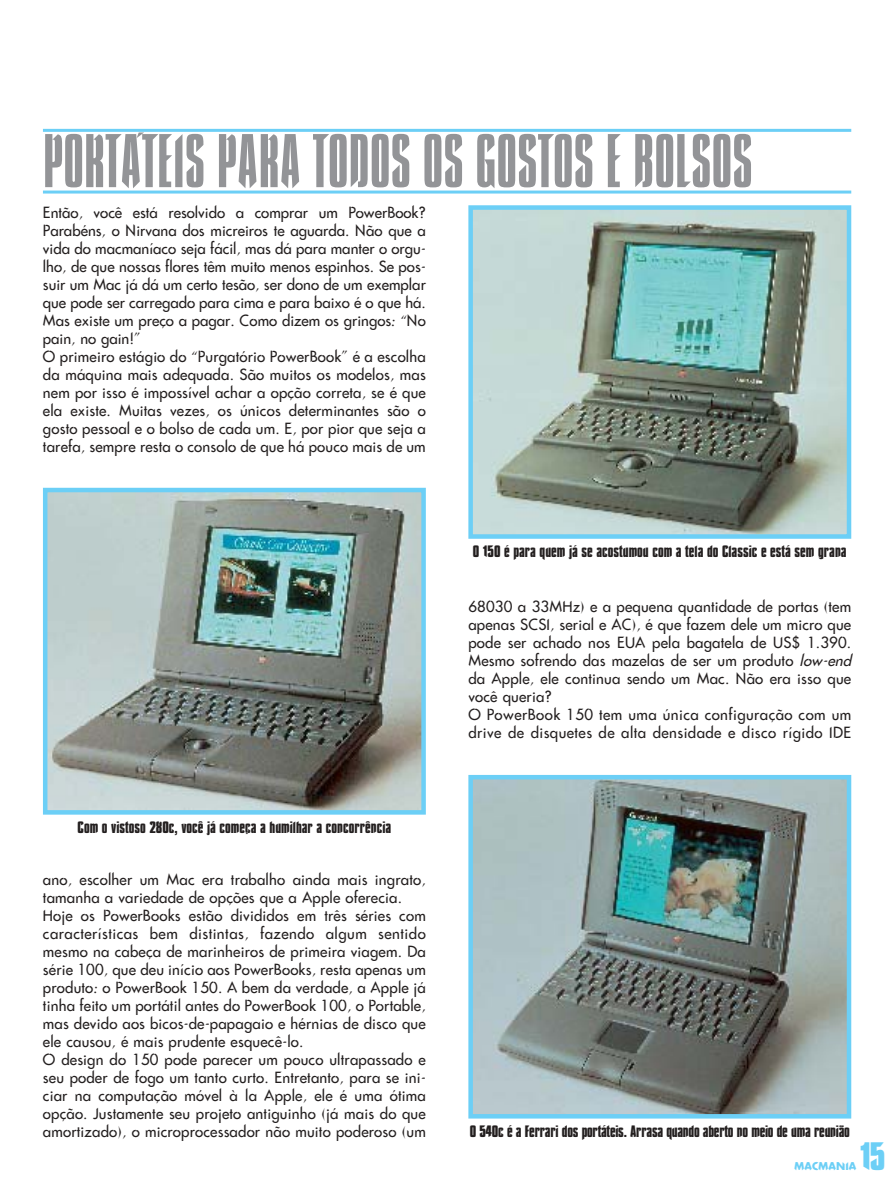
<style>
.page{position:relative;width:893px;height:1190px;background:#fff}
.page>*{position:absolute;margin:0;border:0;box-sizing:border-box;transform-origin:0 0}
.t1{font:300 69px "Compacta Vitima";color:#939497}
.t2{font:700 36px "Compacta Vitima";color:#6ccff6}
.t3{font:15px/18px "Futura Vitima";letter-spacing:.01em;color:#231f1f}
.t4{font:700 15px "Compacta Vitima";color:#231f1f}
.t5{font:700 15px "Compacta Vitima";letter-spacing:-.02em;color:#231f1f}
.t6{font:700 10.5px "Futura Vitima";color:#6ccff6}
.s1{font-style:italic}
</style>
<div class="page">
<img style="left:473px;top:210px;width:373px;height:324px">
<div style="left:468px;top:205px;width:383px;height:334px;border:4px solid #6ccff6"></div>
<img style="left:48px;top:493px;width:373px;height:316px">
<div style="left:43px;top:488px;width:383px;height:326px;border:4px solid #6ccff6"></div>
<hr style="left:43px;top:129px;width:808px;height:3px;background:#6ccff6">
<hr style="left:43px;top:190px;width:808px;height:3px;background:#6ccff6">
<img style="left:473px;top:780px;width:373px;height:333px">
<div style="left:468px;top:775px;width:383px;height:343px;border:4px solid #6ccff6"></div>
<h1 class="t1" style="left:123px;top:130px;width:34px">´</h1>
<h1 class="t1" style="left:43px;top:134px;width:711px">PORTATEIS PARA TODOS OS GOSTOS E BOLSOS</h1>
<p class="t3" style="left:43px;top:204px;width:384px">Então, você está resolvido a comprar um PowerBook?<br>Parabéns, o Nirvana dos micreiros te aguarda. Não que a vida do macmaníaco seja fácil, mas dá para manter o orgu&shy;lho, de que nossas flores têm muito menos espinhos. Se pos&shy;suir um Mac já dá um certo tesão, ser dono de um exemplar que pode ser carregado para cima e para baixo é o que há.<br>Mas existe um preço a pagar. Como dizem os gringos: “No pain, no gain!”<br>O primeiro estágio do “Purgatório PowerBook” é a escolha da máquina mais adequada. São muitos os modelos, mas nem por isso é impossível achar a opção correta, se é que ela existe. Muitas vezes, os únicos determinantes são o gosto pessoal e o bolso de cada um. E, por pior que seja a tarefa, sempre resta o consolo de que há pouco mais de um</p>
<p class="t4" style="left:78px;top:820px;width:315px">Com o vistoso 280c, você já começa a humilhar a concorrência</p>
<p class="t3" style="left:43px;top:870px;width:384px">ano, escolher um Mac era trabalho ainda mais ingrato, tamanha a variedade de opções que a Apple oferecia.<br>Hoje os PowerBooks estão divididos em três séries com características bem distintas, fazendo algum sentido mesmo na cabeça de marinheiros de primeira viagem. Da série 100, que deu início aos PowerBooks, resta apenas um produto: o PowerBook 150. A bem da verdade, a Apple já tinha feito um portátil antes do PowerBook 100, o Portable, mas devido aos bicos-de-papagaio e hérnias de disco que ele causou, é mais prudente esquecê-lo.<br>O design do 150 pode parecer um pouco ultrapassado e seu poder de fogo um tanto curto. Entretanto, para se ini&shy;ciar na computação móvel à la Apple, ele é uma ótima opção. Justamente seu projeto antiguinho (já mais do que amortizado), o microprocessador não muito poderoso (um</p>
<p class="t4" style="left:473px;top:545px;width:375px">O 150 é para quem já se acostumou com a tela do Classic e está sem grana</p>
<p class="t3" style="left:468px;top:598px;width:388px">68030 a 33MHz) e a pequena quantidade de portas (tem apenas SCSI, serial e AC), é que fazem dele um micro que pode ser achado nos EUA pela bagatela de US$ 1.390.<br>Mesmo sofrendo das mazelas de ser um produto <span class="s1">low-end </span>da Apple, ele continua sendo um Mac. Não era isso que você queria?<br>O PowerBook 150 tem uma única configuração com um drive de disquetes de alta densidade e disco rígido IDE</p>
<p class="t5" style="left:470px;top:1124px;width:381px">O 540c é a Ferrari dos portáteis. Arrasa quando aberto no meio de uma reunião</p>
<h2 class="t2" style="left:860px;top:1140px;width:27px">15</h2>
<p class="t6" style="left:794px;top:1161px;width:63px">MACMANIA</p>
</div>
